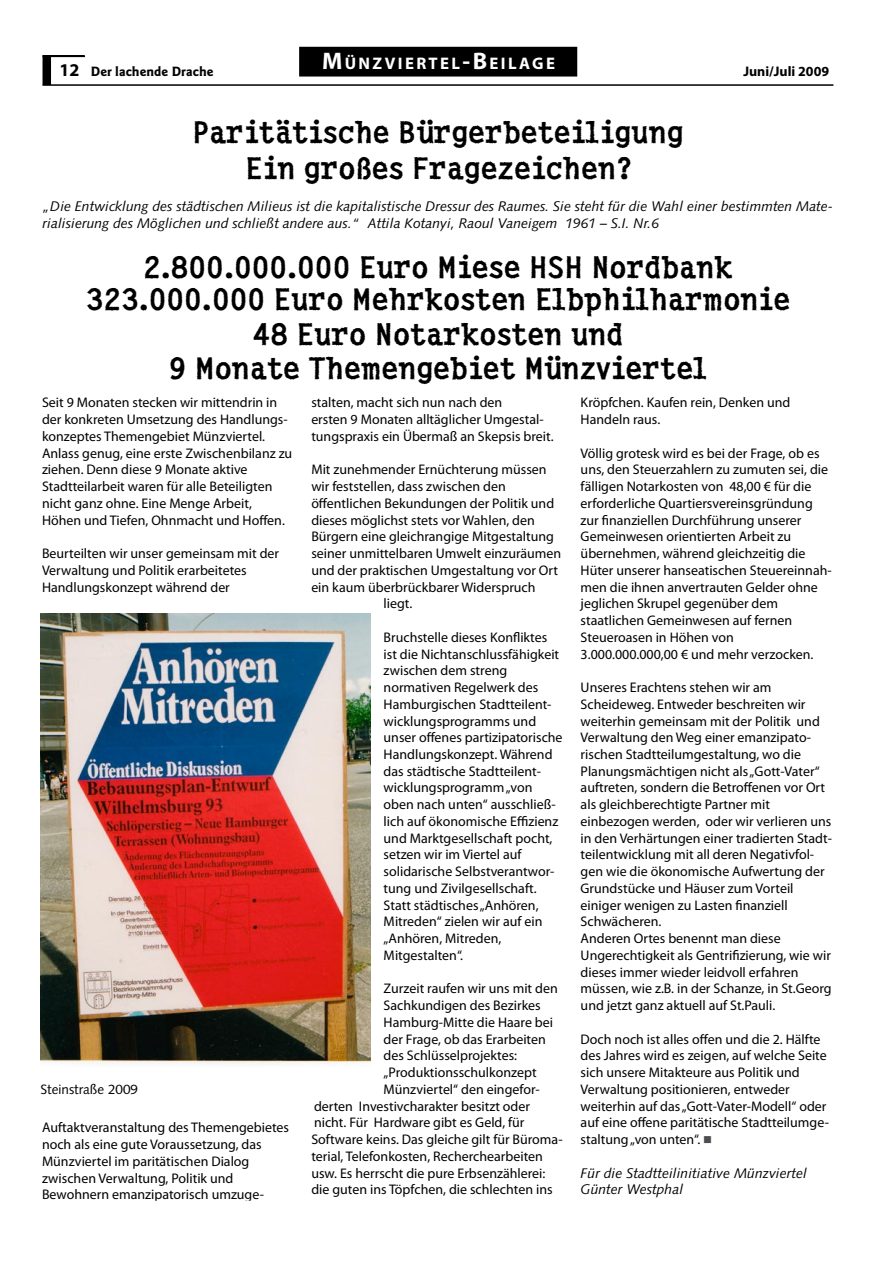
<style>
.page{position:relative;width:893px;height:1263px;background:#fff}
.page>*{position:absolute;margin:0;border:0;box-sizing:border-box;transform-origin:0 0}
.t1{font:700 30px/36px "Regenbogen";color:#000;text-align:center}
.t2{font:700 24px "Myriad";color:#fff}
.t3{font:700 16.8px "Myriad";letter-spacing:.145em;color:#fff}
.t4{font:13.95px/16.8px "Myriad Pro";color:#000}
.t5{font:italic 13.95px/16.8px "Syntax";color:#000}
.t6{font:700 13.95px "Goudy Sans";color:#000}
.t7{font:700 13.95px "Myriad Pro";color:#000}
.t8{font:13.5px "Syntax";color:#000}
.s1{font-family:"Myriad Pro";font-size:18px}
.s2{font-size:24px}
.s3{color:#4b4d50}
</style>
<div class="page">
<div style="left:43px;top:55px;width:42px;height:2px;border:2px solid #000"></div>
<hr style="left:43px;top:84px;width:790px;height:2px;background:#000">
<div style="left:43px;top:56px;width:7px;height:28px;background:#000"></div>
<div style="left:43px;top:55px;width:8px;height:30px;border:2px solid #000"></div>
<div style="left:300px;top:48px;width:276px;height:28px;background:#000"></div>
<div style="left:299px;top:47px;width:278px;height:30px;border:2px solid #000"></div>
<img style="left:40px;top:613px;width:331px;height:451px">
<p class="t6" style="left:59px;top:63px;width:156px"><span class="s1">12</span> Der lachende Drache</p>
<p class="t3" style="left:345px;top:55px;width:212px">ÜNZVIERTEL<span class="s2">-B</span>EILAGE</p>
<h2 class="t2" style="left:322px;top:49px;width:22px">M</h2>
<h1 class="t1" style="left:192px;top:114px;width:492px">Paritätische Bürgerbeteiligung<br>Ein großes Fragezeichen?</h1>
<p class="t7" style="left:743px;top:63px;width:87px">Juni/Juli 2009</p>
<p class="t5" style="left:43px;top:198px;width:792px">„Die Entwicklung des städtischen Milieus ist die kapitalistische Dressur des Raumes. Sie steht für die Wahl einer bestimmten Mate&shy;rialisierung des Möglichen und schließt andere aus.“ Attila Kotanyi, Raoul Vaneigem 1961 – S.I. Nr.6</p>
<h1 class="t1" style="left:86px;top:252px;width:706px;line-height:31.5px">2.800.000.000 Euro Miese HSH Nordbank<br>323.000.000 Euro Mehrkosten Elbphilharmonie</h1>
<h1 class="t1" style="left:169px;top:317px;width:540px;line-height:33.5px">48 Euro Notarkosten und<br>9 Monate Themengebiet Münzviertel</h1>
<p class="t4" style="left:42px;top:394px;width:252px">Seit 9 Monaten stecken wir mittendrin in der konkreten Umsetzung des Handlungs&shy;konzeptes Themengebiet Münzviertel.<br>Anlass genug, eine erste Zwischenbilanz zu ziehen. Denn diese 9 Monate aktive Stadtteilarbeit waren für alle Beteiligten nicht ganz ohne. Eine Menge Arbeit, Höhen und Tiefen, Ohnmacht und Hoffen.</p>
<p class="t4" style="left:42px;top:545px;width:239px">Beurteilten wir unser gemeinsam mit der<br>Verwaltung und Politik erarbeitetes<br>Handlungskonzept während der</p>
<p class="t8" style="left:40px;top:1081px;width:99px">Steinstraße 2009</p>
<p class="t4" style="left:42px;top:1119px;width:249px">Auftaktveranstaltung des Themengebietes noch als eine gute Voraussetzung, das Münzviertel im paritätischen Dialog zwischen Verwaltung, Politik und Bewohnern emanzipatorisch umzuge-</p>
<p class="t4" style="left:311px;top:394px;width:244px">stalten, macht sich nun nach den<br>ersten 9 Monaten alltäglicher Umgestal&shy;tungspraxis ein Übermaß an Skepsis breit.</p>
<p class="t4" style="left:311px;top:461px;width:237px">Mit zunehmender Ernüchterung müssen</p>
<p class="t4" style="left:311px;top:478px;width:196px">wir feststellen, dass zwischen den</p>
<p class="t4" style="left:311px;top:495px;width:244px">öffentlichen Bekundungen der Politik und</p>
<p class="t4" style="left:311px;top:511px;width:225px">dieses möglichst stets vor Wahlen, den</p>
<p class="t4" style="left:311px;top:528px;width:244px">Bürgern eine gleichrangige Mitgestaltung</p>
<p class="t4" style="left:311px;top:545px;width:251px">seiner unmittelbaren Umwelt einzuräumen</p>
<p class="t4" style="left:311px;top:561px;width:248px">und der praktischen Umgestaltung vor Ort</p>
<p class="t4" style="left:311px;top:578px;width:226px">ein kaum überbrückbarer Widerspruch</p>
<p class="t4" style="left:384px;top:595px;width:30px">liegt.</p>
<p class="t4" style="left:384px;top:628px;width:181px">Bruchstelle dieses Konfliktes ist die Nichtanschlussfähigkeit zwischen dem streng normativen Regelwerk des<br>Hamburgischen Stadtteilent&shy;wicklungsprogramms und unser offenes partizipatorische<br>Handlungskonzept. Während das städtische Stadtteilent&shy;wicklungsprogramm „von oben nach unten“ ausschließ&shy;lich auf ökonomische Effizienz und Marktgesellschaft pocht, setzen wir im Viertel auf solidarische Selbstverantwor&shy;tung und Zivilgesellschaft.<br>Statt städtisches „Anhören,<br>Mitreden“ zielen wir auf ein „Anhören, Mitreden,<br>Mitgestalten“.</p>
<p class="t4" style="left:384px;top:980px;width:176px">Zurzeit raufen wir uns mit den</p>
<p class="t4" style="left:384px;top:997px;width:159px">Sachkundigen des Bezirkes</p>
<p class="t4" style="left:384px;top:1013px;width:171px">Hamburg-Mitte die Haare bei</p>
<p class="t4" style="left:384px;top:1030px;width:164px">der Frage, ob das Erarbeiten</p>
<p class="t4" style="left:384px;top:1047px;width:135px">des Schlüsselprojektes:</p>
<p class="t4" style="left:384px;top:1064px;width:155px">„Produktionsschulkonzept</p>
<p class="t4" style="left:384px;top:1080px;width:158px">Münzviertel“ den eingefor-</p>
<p class="t4" style="left:314px;top:1097px;width:217px">derten Investivcharakter besitzt oder</p>
<p class="t4" style="left:314px;top:1114px;width:212px">nicht. Für Hardware gibt es Geld, für</p>
<p class="t4" style="left:311px;top:1131px;width:253px">Software keins. Das gleiche gilt für Büroma-</p>
<p class="t4" style="left:311px;top:1147px;width:233px">terial, Telefonkosten, Recherchearbeiten</p>
<p class="t4" style="left:311px;top:1164px;width:236px">usw. Es herrscht die pure Erbsenzählerei:</p>
<p class="t4" style="left:311px;top:1181px;width:243px">die guten ins Töpfchen, die schlechten ins</p>
<p class="t4" style="left:581px;top:394px;width:211px">Kröpfchen. Kaufen rein, Denken und<br>Handeln raus.</p>
<p class="t4" style="left:581px;top:444px;width:253px">Völlig grotesk wird es bei der Frage, ob es uns, den Steuerzahlern zu zumuten sei, die fälligen Notarkosten von 48,00 € für die erforderliche Quartiersvereinsgründung zur finanziellen Durchführung unserer Gemeinwesen orientierten Arbeit zu übernehmen, während gleichzeitig die Hüter unserer hanseatischen Steuereinnah&shy;men die ihnen anvertrauten Gelder ohne jeglichen Skrupel gegenüber dem staatlichen Gemeinwesen auf fernen Steueroasen in Höhen von 3.000.000.000,00 € und mehr verzocken.</p>
<p class="t4" style="left:581px;top:679px;width:253px">Unseres Erachtens stehen wir am Scheideweg. Entweder beschreiten wir weiterhin gemeinsam mit der Politik und Verwaltung den Weg einer emanzipato&shy;rischen Stadtteilumgestaltung, wo die Planungsmächtigen nicht als „Gott-Vater“ auftreten, sondern die Betroffenen vor Ort als gleichberechtigte Partner mit einbezogen werden, oder wir verlieren uns in den Verhärtungen einer tradierten Stadt&shy;teilentwicklung mit all deren Negativfol&shy;gen wie die ökonomische Aufwertung der Grundstücke und Häuser zum Vorteil einiger wenigen zu Lasten finanziell Schwächeren.<br>Anderen Ortes benennt man diese Ungerechtigkeit als Gentrifizierung, wie wir dieses immer wieder leidvoll erfahren müssen, wie z.B. in der Schanze, in St.Georg und jetzt ganz aktuell auf St.Pauli.</p>
<p class="t4" style="left:581px;top:1030px;width:250px">Doch noch ist alles offen und die 2. Hälfte des Jahres wird es zeigen, auf welche Seite sich unsere Mitakteure aus Politik und Verwaltung positionieren, entweder weiterhin auf das „Gott-Vater-Modell“ oder auf eine offene paritätische Stadtteilumge&shy;staltung „von unten“. <span class="s3">■</span></p>
<p class="t5" style="left:581px;top:1164px;width:228px">Für die Stadtteilinitiative Münzviertel<br>Günter Westphal</p>
</div>
